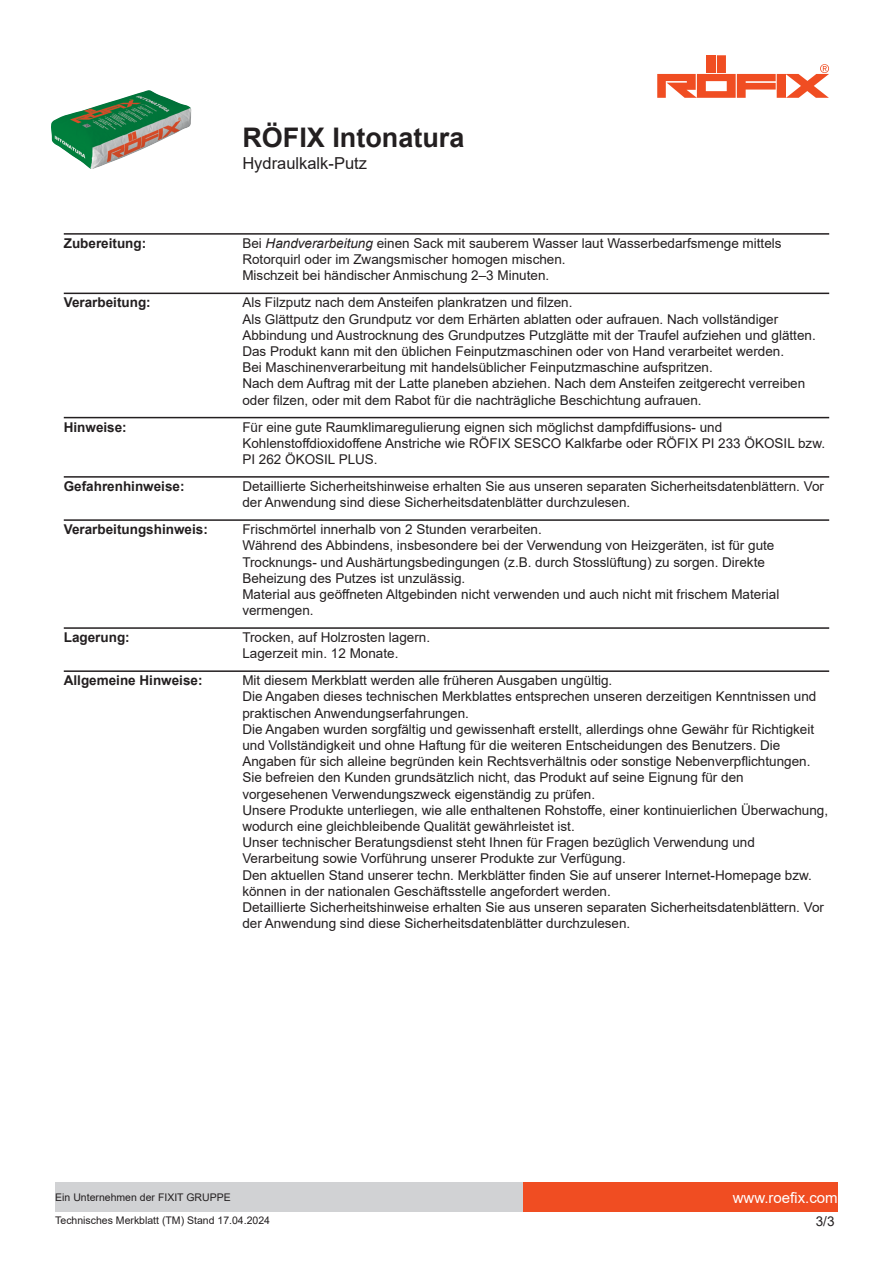
<style>
.page{position:relative;width:893px;height:1263px;background:#fff}
.page>*{position:absolute;margin:0;border:0;box-sizing:border-box;transform-origin:0 0}
.t1{font:700 27px "Arial";color:#231f20}
.t2{font:16.5px "Arial";color:#231f20}
.t3{font:15px "Arial";color:#fff}
.t4{font:13.5px/16.2px "Arial";color:#231f20}
.t5{font:700 13.5px "Arial";color:#231f20}
.t6{font:10.5px "Arial";color:#231f20}
.s1{font-style:italic}
</style>
<div class="page">
<img style="left:51px;top:90px;width:140px;height:79px">
<div style="left:717px;top:55px;width:9px;height:18px;background:#f04d22"></div>
<div style="left:707px;top:55px;width:9px;height:18px;background:#f04d22"></div>
<svg style="left:657px;top:64px;width:172px;height:34px"></svg>
<div style="left:523px;top:1182px;width:315px;height:30px;background:#f04d22"></div>
<div style="left:55px;top:1182px;width:468px;height:30px;background:#d1d2d4"></div>
<hr style="left:64px;top:233px;width:765px;height:2px;background:#231f20">
<hr style="left:64px;top:293px;width:765px;height:1px;background:#231f20">
<hr style="left:64px;top:417px;width:765px;height:1px;background:#231f20">
<hr style="left:64px;top:476px;width:765px;height:2px;background:#231f20">
<hr style="left:64px;top:519px;width:765px;height:2px;background:#231f20">
<hr style="left:64px;top:627px;width:765px;height:2px;background:#231f20">
<hr style="left:64px;top:670px;width:765px;height:2px;background:#231f20">
<h1 class="t1" style="left:242px;top:119px;width:224px">RÖFIX Intonatura</h1>
<p class="t2" style="left:242px;top:152px;width:126px">Hydraulkalk-Putz</p>
<p class="t5" style="left:64px;top:234px;width:84px">Zubereitung:</p>
<p class="t4" style="left:242px;top:235px;width:541px">Bei <span class="s1">Handverarbeitung</span> einen Sack mit sauberem Wasser laut Wasserbedarfsmenge mittels<br>Rotorquirl oder im Zwangsmischer homogen mischen.<br>Mischzeit bei händischer Anmischung 2–3 Minuten.</p>
<p class="t5" style="left:64px;top:293px;width:89px">Verarbeitung:</p>
<p class="t4" style="left:242px;top:294px;width:575px">Als Filzputz nach dem Ansteifen plankratzen und filzen.<br>Als Glättputz den Grundputz vor dem Erhärten ablatten oder aufrauen. Nach vollständiger Abbindung und Austrocknung des Grundputzes Putzglätte mit der Traufel aufziehen und glätten.<br>Das Produkt kann mit den üblichen Feinputzmaschinen oder von Hand verarbeitet werden.<br>Bei Maschinenverarbeitung mit handelsüblicher Feinputzmaschine aufspritzen.<br>Nach dem Auftrag mit der Latte planeben abziehen. Nach dem Ansteifen zeitgerecht verreiben oder filzen, oder mit dem Rabot für die nachträgliche Beschichtung aufrauen.</p>
<p class="t5" style="left:64px;top:417px;width:65px">Hinweise:</p>
<p class="t4" style="left:242px;top:419px;width:584px">Für eine gute Raumklimaregulierung eignen sich möglichst dampfdiffusions- und<br>Kohlenstoffdioxidoffene Anstriche wie RÖFIX SESCO Kalkfarbe oder RÖFIX PI 233 ÖKOSIL bzw.<br>PI 262 ÖKOSIL PLUS.</p>
<p class="t5" style="left:64px;top:477px;width:122px">Gefahrenhinweise:</p>
<p class="t4" style="left:242px;top:478px;width:583px">Detaillierte Sicherheitshinweise erhalten Sie aus unseren separaten Sicherheitsdatenblättern. Vor der Anwendung sind diese Sicherheitsdatenblätter durchzulesen.</p>
<p class="t5" style="left:64px;top:520px;width:146px">Verarbeitungshinweis:</p>
<p class="t4" style="left:242px;top:521px;width:538px">Frischmörtel innerhalb von 2 Stunden verarbeiten.<br>Während des Abbindens, insbesondere bei der Verwendung von Heizgeräten, ist für gute Trocknungs- und Aushärtungsbedingungen (z.B. durch Stosslüftung) zu sorgen. Direkte Beheizung des Putzes ist unzulässig.<br>Material aus geöffneten Altgebinden nicht verwenden und auch nicht mit frischem Material vermengen.</p>
<p class="t5" style="left:64px;top:628px;width:68px">Lagerung:</p>
<p class="t4" style="left:242px;top:629px;width:189px">Trocken, auf Holzrosten lagern.<br>Lagerzeit min. 12 Monate.</p>
<p class="t5" style="left:64px;top:671px;width:140px">Allgemeine Hinweise:</p>
<p class="t4" style="left:242px;top:672px;width:587px">Mit diesem Merkblatt werden alle früheren Ausgaben ungültig.<br>Die Angaben dieses technischen Merkblattes entsprechen unseren derzeitigen Kenntnissen und praktischen Anwendungserfahrungen.<br>Die Angaben wurden sorgfältig und gewissenhaft erstellt, allerdings ohne Gewähr für Richtigkeit und Vollständigkeit und ohne Haftung für die weiteren Entscheidungen des Benutzers. Die Angaben für sich alleine begründen kein Rechtsverhältnis oder sonstige Nebenverpflichtungen.<br>Sie befreien den Kunden grundsätzlich nicht, das Produkt auf seine Eignung für den vorgesehenen Verwendungszweck eigenständig zu prüfen.<br>Unsere Produkte unterliegen, wie alle enthaltenen Rohstoffe, einer kontinuierlichen Überwachung, wodurch eine gleichbleibende Qualität gewährleistet ist.<br>Unser technischer Beratungsdienst steht Ihnen für Fragen bezüglich Verwendung und Verarbeitung sowie Vorführung unserer Produkte zur Verfügung.<br>Den aktuellen Stand unserer techn. Merkblätter finden Sie auf unserer Internet-Homepage bzw. können in der nationalen Geschäftsstelle angefordert werden.<br>Detaillierte Sicherheitshinweise erhalten Sie aus unseren separaten Sicherheitsdatenblättern. Vor der Anwendung sind diese Sicherheitsdatenblätter durchzulesen.</p>
<p class="t6" style="left:55px;top:1190px;width:177px">Ein Unternehmen der FIXIT GRUPPE</p>
<p class="t3" style="left:733px;top:1187px;width:107px">www.roefix.com</p>
<p class="t6" style="left:55px;top:1213px;width:216px">Technisches Merkblatt (TM) Stand 17.04.2024</p>
<p class="t4" style="left:816px;top:1213px;width:20px">3/3</p>
</div>
